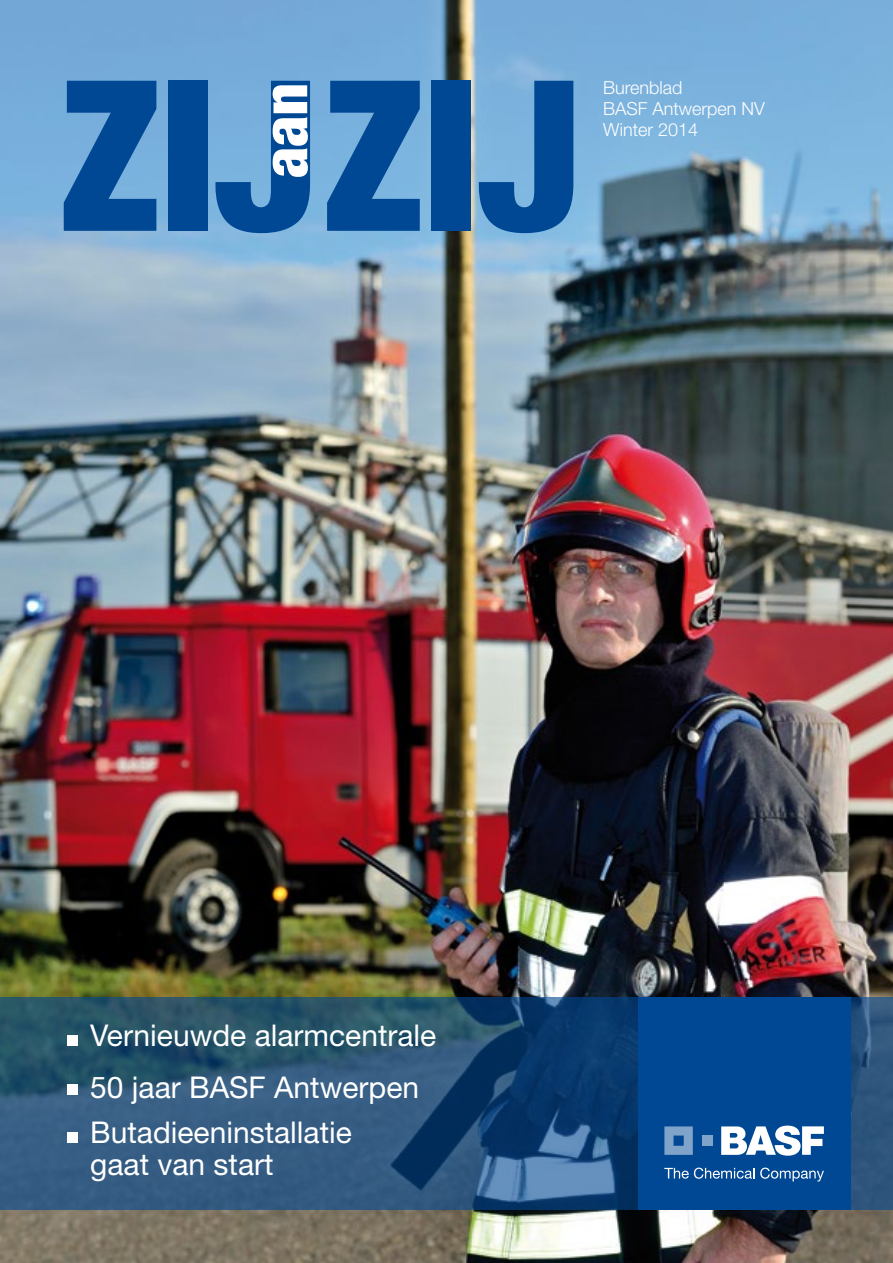
<style>
.page{position:relative;width:893px;height:1263px;background:#fff}
.page>*{position:absolute;margin:0;border:0;box-sizing:border-box;transform-origin:0 0}
.t1{font:900 condensed 210.15px "Helvetica Neue";color:#004894}
.t2{font:900 condensed 62.25px "Helvetica Neue";color:#fff}
.t3{font:30px/52.2px "Helvetica Neue LT Std";color:#fff}
.t4{font:300 18px/21px "Helvetica Neue LT Std";color:#fff}
</style>
<div class="page">
<img style="left:0;top:0;width:893px;height:1263px">
<svg style="left:0;top:997px;width:893px;height:213px;background:#285377"></svg>
<div style="left:638px;top:997px;width:212px;height:213px;background:#004894"></div>
<div style="left:702px;top:1135px;width:10px;height:11px;background:#7fa3c9"></div>
<svg style="left:664px;top:1126px;width:29px;height:29px"></svg>
<svg style="left:721px;top:1125px;width:103px;height:31px"></svg>
<svg style="left:664px;top:1167px;width:90px;height:12px"></svg>
<svg style="left:760px;top:1167px;width:64px;height:14px"></svg>
<div style="left:67px;top:1035px;width:11px;height:11px;background:#fff"></div>
<div style="left:67px;top:1084px;width:11px;height:11px;background:#fff"></div>
<div style="left:67px;top:1132px;width:11px;height:11px;background:#fff"></div>
<h1 class="t1" style="left:60px;top:27px;width:522px">ZIJZIJ</h1>
<h2 class="t2" style="left:247px;top:178px;width:96px;rotate:-90deg">aan</h2>
<p class="t4" style="left:603px;top:76px;width:163px">Burenblad<br>BASF Antwerpen NV<br>Winter 2014</p>
<p class="t3" style="left:90px;top:1009px;width:348px">Vernieuwde alarmcentrale<br>50 jaar BASF Antwerpen</p>
<p class="t3" style="left:90px;top:1116px;width:263px;line-height:31.5px">Butadieeninstallatie gaat van start</p>
</div>
